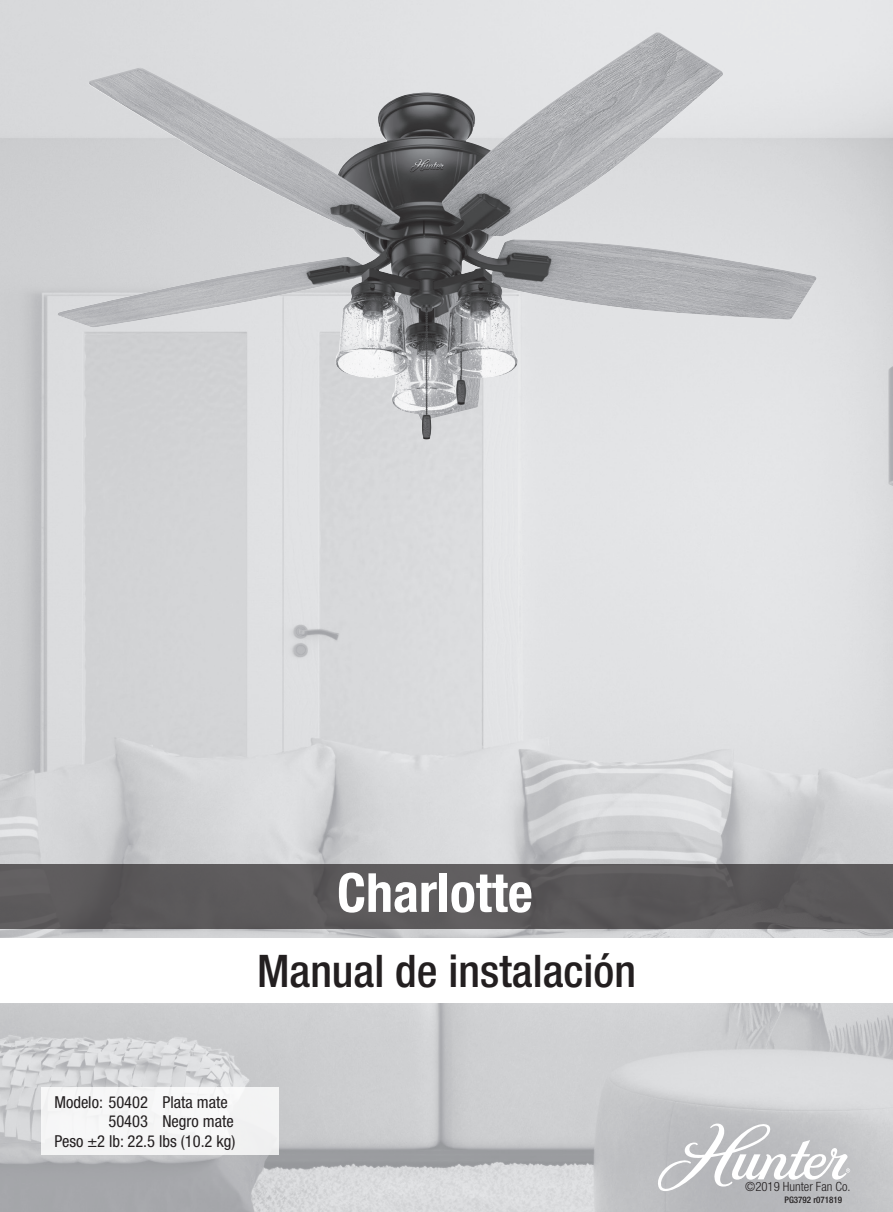
<style>
.page{position:relative;width:893px;height:1212px;background:#fff}
.page>*{position:absolute;margin:0;border:0;box-sizing:border-box;transform-origin:0 0}
.t1{font:700 condensed 54px "Helvetica Neue LT Std";color:#fff}
.t2{font:500 condensed 45px "Helvetica Neue LT Std";color:#231f20}
.t3{font:condensed 16.5px "Helvetica Neue LT Std";color:#231f20}
.t4{font:300 condensed 12.75px "Helvetica Neue LT Std";color:#231f20}
.t5{font:500 condensed 9px "Helvetica Neue LT Std";color:#231f20}
</style>
<div class="page">
<img style="left:0;top:0;width:893px;height:1212px">
<div style="left:0;top:939px;width:893px;height:64px;background:#fff"></div>
<svg style="left:658px;top:1123px;width:192px;height:68px"></svg>
<div style="left:0;top:864px;width:893px;height:64px;background:#5c5a5b"></div>
<div style="left:41px;top:1087px;width:238px;height:68px;background:#f5f5f6"></div>
<img style="left:58px;top:33px;width:758px;height:406px">
<p class="t1" style="left:337px;top:860px;width:197px">Charlotte</p>
<p class="t2" style="left:257px;top:944px;width:380px">Manual de instalación</p>
<p class="t3" style="left:54px;top:1092px;width:175px">Modelo: 50402 Plata mate</p>
<p class="t3" style="left:108px;top:1112px;width:127px">50403 Negro mate</p>
<p class="t3" style="left:54px;top:1132px;width:183px">Peso ±2 lb: 22.5 lbs (10.2 kg)</p>
<p class="t4" style="left:745px;top:1179px;width:107px">©2019 Hunter Fan Co.</p>
<p class="t5" style="left:784px;top:1194px;width:59px">PG3792 r071819</p>
</div>
